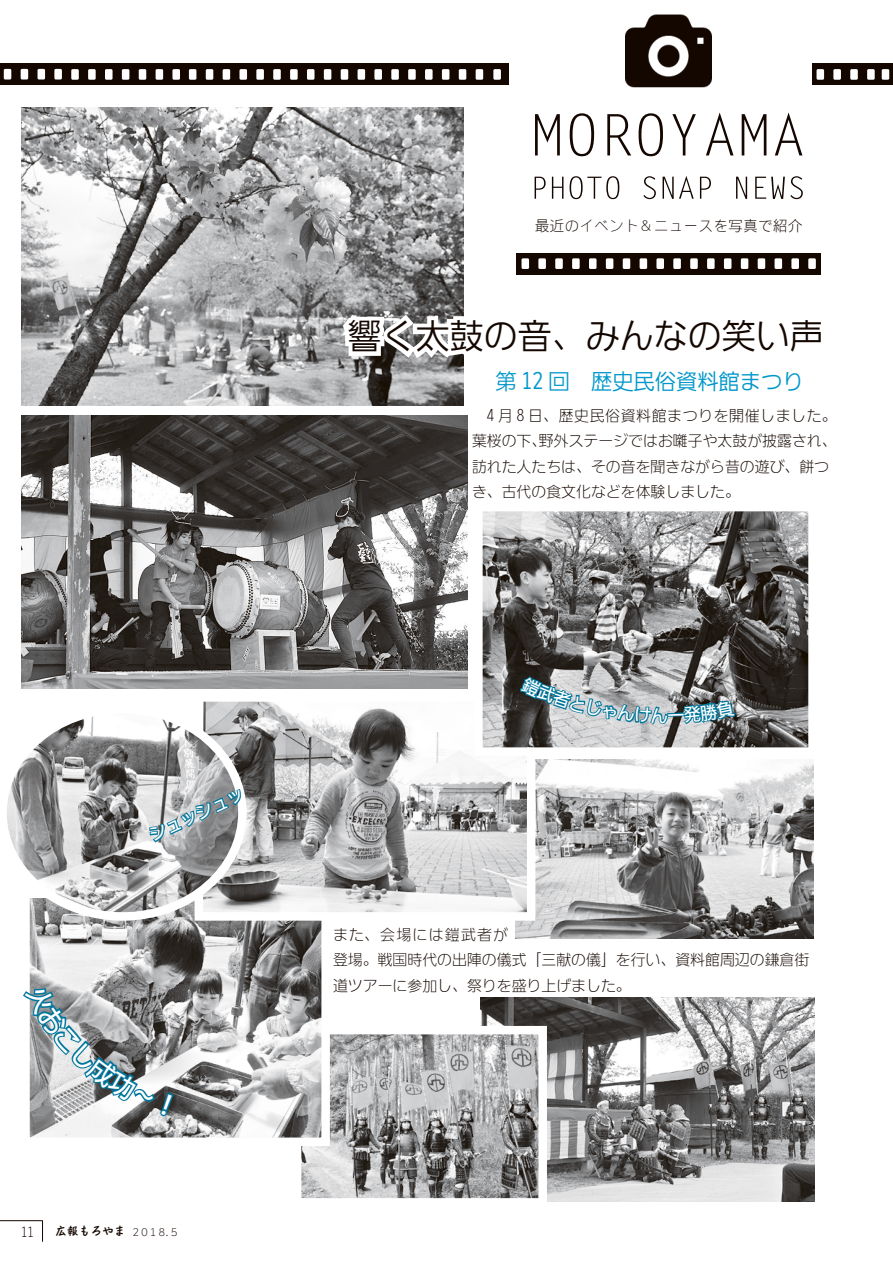
<style>
.page{position:relative;width:893px;height:1263px;background:#fff}
.page>*{position:absolute;margin:0;border:0;box-sizing:border-box;transform-origin:0 0}
.t1{font:34.05px "DFUD Gothic W4 WIN RKSJ H";color:#140700}
.t2{font:21.3px "DFUD Gothic W4 WIN RKSJ H";color:#0097ca}
.t3{font:16.95px "DFUD Gothic W6 WIN RKSJ H";color:#fff}
.t4{font:14.85px/25.5px "DFUD Gothic W2 WIN RKSJ H";color:#140700}
.t5{font:14.85px "DF Gothic P W2 WIN RKSJ H";color:#140700}
.t6{font:12.75px "DFUD Gothic W2 WIN RKSJ H";color:#140700}
.t7{font:11.7px "DF Kaku Pop W5 WIN RKSJ H";color:#140700}
.s1{font-family:"DFUD Gothic W2 WIN RKSJ H";font-size:9.6px}
</style>
<div class="page">
<svg style="left:42px;top:1221px;width:1px;height:21px"></svg>
<hr style="left:0;top:1220px;width:43px;height:1px;background:#140700">
<img style="left:625px;top:14px;width:87px;height:73px">
<svg style="left:535px;top:112px;width:267px;height:44px"></svg>
<svg style="left:535px;top:176px;width:268px;height:23px"></svg>
<div style="left:517px;top:253px;width:304px;height:21px;background:#140700"></div>
<div style="left:690px;top:258px;width:8px;height:11px;background:#fff;border-radius:2px"></div>
<div style="left:673px;top:258px;width:8px;height:11px;background:#fff;border-radius:2px"></div>
<div style="left:656px;top:258px;width:8px;height:11px;background:#fff;border-radius:2px"></div>
<div style="left:640px;top:258px;width:7px;height:11px;background:#fff;border-radius:2px"></div>
<div style="left:623px;top:258px;width:7px;height:11px;background:#fff;border-radius:2px"></div>
<div style="left:606px;top:258px;width:7px;height:11px;background:#fff;border-radius:2px"></div>
<div style="left:589px;top:258px;width:7px;height:11px;background:#fff;border-radius:2px"></div>
<div style="left:707px;top:258px;width:8px;height:11px;background:#fff;border-radius:2px"></div>
<div style="left:724px;top:258px;width:7px;height:11px;background:#fff;border-radius:2px"></div>
<div style="left:741px;top:258px;width:7px;height:11px;background:#fff;border-radius:2px"></div>
<div style="left:758px;top:258px;width:7px;height:11px;background:#fff;border-radius:2px"></div>
<div style="left:774px;top:258px;width:8px;height:11px;background:#fff;border-radius:2px"></div>
<div style="left:791px;top:258px;width:8px;height:11px;background:#fff;border-radius:2px"></div>
<div style="left:808px;top:258px;width:8px;height:11px;background:#fff;border-radius:2px"></div>
<div style="left:521px;top:258px;width:8px;height:11px;background:#fff;border-radius:2px"></div>
<div style="left:538px;top:258px;width:8px;height:11px;background:#fff;border-radius:2px"></div>
<div style="left:555px;top:258px;width:8px;height:11px;background:#fff;border-radius:2px"></div>
<div style="left:572px;top:258px;width:8px;height:11px;background:#fff;border-radius:2px"></div>
<div style="left:0;top:64px;width:508px;height:21px;background:#140700"></div>
<div style="left:290px;top:69px;width:8px;height:11px;background:#fff;border-radius:2px"></div>
<div style="left:273px;top:69px;width:8px;height:11px;background:#fff;border-radius:2px"></div>
<div style="left:256px;top:69px;width:8px;height:11px;background:#fff;border-radius:2px"></div>
<div style="left:239px;top:69px;width:8px;height:11px;background:#fff;border-radius:2px"></div>
<div style="left:223px;top:69px;width:7px;height:11px;background:#fff;border-radius:2px"></div>
<div style="left:206px;top:69px;width:7px;height:11px;background:#fff;border-radius:2px"></div>
<div style="left:189px;top:69px;width:7px;height:11px;background:#fff;border-radius:2px"></div>
<div style="left:307px;top:69px;width:7px;height:11px;background:#fff;border-radius:2px"></div>
<div style="left:324px;top:69px;width:7px;height:11px;background:#fff;border-radius:2px"></div>
<div style="left:341px;top:69px;width:7px;height:11px;background:#fff;border-radius:2px"></div>
<div style="left:358px;top:69px;width:7px;height:11px;background:#fff;border-radius:2px"></div>
<div style="left:374px;top:69px;width:8px;height:11px;background:#fff;border-radius:2px"></div>
<div style="left:391px;top:69px;width:8px;height:11px;background:#fff;border-radius:2px"></div>
<div style="left:408px;top:69px;width:8px;height:11px;background:#fff;border-radius:2px"></div>
<div style="left:425px;top:69px;width:8px;height:11px;background:#fff;border-radius:2px"></div>
<div style="left:71px;top:69px;width:8px;height:11px;background:#fff;border-radius:2px"></div>
<div style="left:88px;top:69px;width:8px;height:11px;background:#fff;border-radius:2px"></div>
<div style="left:105px;top:69px;width:8px;height:11px;background:#fff;border-radius:2px"></div>
<div style="left:122px;top:69px;width:7px;height:11px;background:#fff;border-radius:2px"></div>
<div style="left:139px;top:69px;width:7px;height:11px;background:#fff;border-radius:2px"></div>
<div style="left:156px;top:69px;width:7px;height:11px;background:#fff;border-radius:2px"></div>
<div style="left:172px;top:69px;width:8px;height:11px;background:#fff;border-radius:2px"></div>
<div style="left:442px;top:69px;width:7px;height:11px;background:#fff;border-radius:2px"></div>
<div style="left:459px;top:69px;width:7px;height:11px;background:#fff;border-radius:2px"></div>
<div style="left:476px;top:69px;width:7px;height:11px;background:#fff;border-radius:2px"></div>
<div style="left:493px;top:69px;width:8px;height:11px;background:#fff;border-radius:2px"></div>
<div style="left:54px;top:69px;width:8px;height:10px;background:#fff;border-radius:2px"></div>
<div style="left:4px;top:69px;width:7px;height:10px;background:#fff;border-radius:2px"></div>
<div style="left:21px;top:69px;width:7px;height:10px;background:#fff;border-radius:2px"></div>
<div style="left:38px;top:69px;width:7px;height:10px;background:#fff;border-radius:2px"></div>
<div style="left:812px;top:64px;width:81px;height:21px;background:#140700"></div>
<div style="left:816px;top:69px;width:8px;height:11px;background:#fff;border-radius:2px"></div>
<div style="left:833px;top:69px;width:8px;height:11px;background:#fff;border-radius:2px"></div>
<div style="left:850px;top:69px;width:8px;height:11px;background:#fff;border-radius:2px"></div>
<div style="left:867px;top:69px;width:8px;height:11px;background:#fff;border-radius:2px"></div>
<div style="left:882px;top:69px;width:7px;height:11px;background:#fff;border-radius:2px"></div>
<img style="left:480px;top:997px;width:334px;height:204px">
<img style="left:303px;top:1036px;width:234px;height:160px">
<div style="left:293px;top:1026px;width:254px;height:180px;border:9px solid #fff"></div>
<img style="left:516px;top:762px;width:297px;height:177px">
<img style="left:21px;top:107px;width:442px;height:298px">
<svg style="left:329px;top:299px;width:135px;height:66px"></svg>
<img style="left:21px;top:416px;width:447px;height:273px">
<img style="left:31px;top:921px;width:289px;height:215px">
<div style="left:21px;top:887px;width:309px;height:259px;border:9px solid #fff"></div>
<img style="left:205px;top:703px;width:320px;height:208px">
<img style="left:484px;top:513px;width:323px;height:233px">
<div style="left:474px;top:503px;width:343px;height:253px;border:9px solid #fff"></div>
<div style="left:468px;top:404px;width:365px;height:100px;background:#fff"></div>
<svg style="left:7px;top:705px;width:240px;height:216px"></svg>
<svg style="left:148px;top:788px;width:94px;height:56px"></svg>
<svg style="left:21px;top:962px;width:155px;height:156px"></svg>
<svg style="left:519px;top:675px;width:218px;height:91px"></svg>
<p class="t5" style="left:535px;top:219px;width:269px">最近のイベント＆ニュースを写真で紹介</p>
<h1 class="t1" style="left:348px;top:313px;width:478px">響く太鼓の音、みんなの笑い声</h1>
<h2 class="t2" style="left:495px;top:367px;width:310px">第 12 回　歴史民俗資料館まつり</h2>
<p class="t4" style="left:472px;top:402px;width:366px">　4 月 8 日、歴史民俗資料館まつりを開催しました。葉桜の下、野外ステージではお囃子や太鼓が披露され、訪れた人たちは、その音を聞きながら昔の遊び、餅つき、古代の食文化などを体験しました。</p>
<p class="t3" style="left:146px;top:825px;width:104px;rotate:-25deg">シュッシュッ</p>
<p class="t4" style="left:333px;top:921px;width:478px">また、会場には鎧武者が<br>登場。戦国時代の出陣の儀式「三献の儀」を行い、資料館周辺の鎌倉街道ツアーに参加し、祭りを盛り上げました。</p>
<p class="t6" style="left:21px;top:1223px;width:14px">11</p>
<p class="t7" style="left:55px;top:1225px;width:125px">広報もろやま <span class="s1">２０１８．５</span></p>
</div>
